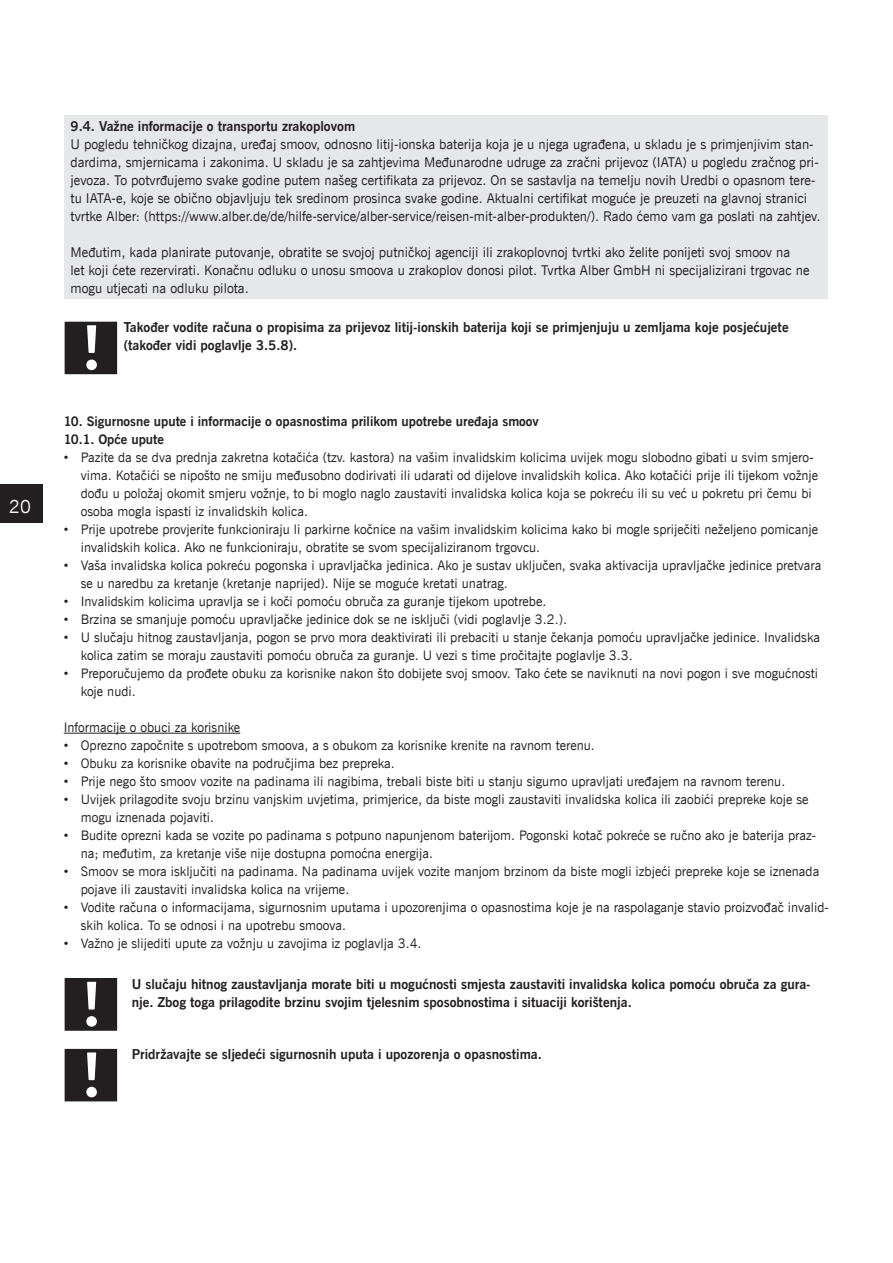
<style>
.page{position:relative;width:893px;height:1263px;background:#fff}
.page>*{position:absolute;margin:0;border:0;box-sizing:border-box;transform-origin:0 0}
.t1{font:18px "News Gothic BT";color:#fff}
.t2{font:13.5px/18px "News Gothic BT";color:#231f20}
.t3{font:13.5px/18px "News Gothic Bd BT";color:#231f20}
.t4{font:13.2px/18px "News Gothic BT";color:#231f20}
.t5{font:13.2px/18px "News Gothic Bd BT";color:#231f20}
.s1{font-family:"Arial"}
</style>
<div class="page">
<div style="left:0;top:485px;width:43px;height:38px;background:#231f20"></div>
<hr style="left:64px;top:733px;width:176px;height:1px;background:#231f20">
<div style="left:65px;top:116px;width:763px;height:183px;background:#e6e7e9"></div>
<div style="left:65px;top:322px;width:51px;height:51px;background:#231f20"></div>
<div style="left:65px;top:322px;width:52px;height:52px;border:2px solid #231f20"></div>
<svg style="left:86px;top:325px;width:11px;height:45px"></svg>
<div style="left:65px;top:979px;width:51px;height:51px;background:#231f20"></div>
<div style="left:65px;top:978px;width:52px;height:53px;border:2px solid #231f20"></div>
<svg style="left:86px;top:982px;width:11px;height:45px"></svg>
<div style="left:65px;top:1050px;width:51px;height:51px;background:#231f20"></div>
<div style="left:65px;top:1049px;width:52px;height:52px;border:2px solid #231f20"></div>
<svg style="left:86px;top:1052px;width:11px;height:45px"></svg>
<h1 class="t1" style="left:9px;top:495px;width:23px">20</h1>
<p class="t3" style="left:71px;top:118px;width:286px">9.4. Važne informacije o transportu zrakoplovom</p>
<p class="t2" style="left:71px;top:136px;width:751px">U pogledu tehničkog dizajna, uređaj smoov, odnosno litij-ionska baterija koja je u njega ugrađena, u skladu je s primjenjivim stan&shy;dardima, smjernicama i zakonima. U skladu je sa zahtjevima Međunarodne udruge za zračni prijevoz (IATA) u pogledu zračnog pri&shy;jevoza. To potvrđujemo svake godine putem našeg certifikata za prijevoz. On se sastavlja na temelju novih Uredbi o opasnom tere&shy;tu IATA-e, koje se obično objavljuju tek sredinom prosinca svake godine. Aktualni certifikat moguće je preuzeti na glavnoj stranici tvrtke Alber: (https://www.alber.de/de/hilfe-service/alber-service/reisen-mit-alber-produkten/). Rado ćemo vam ga poslati na zahtjev.</p>
<p class="t2" style="left:71px;top:244px;width:740px">Međutim, kada planirate putovanje, obratite se svojoj putničkoj agenciji ili zrakoplovnoj tvrtki ako želite ponijeti svoj smoov na<br>let koji ćete rezervirati. Konačnu odluku o unosu smoova u zrakoplov donosi pilot. Tvrtka Alber GmbH ni specijalizirani trgovac ne mogu utjecati na odluku pilota.</p>
<p class="t3" style="left:124px;top:319px;width:666px">Također vodite računa o propisima za prijevoz litij-ionskih baterija koji se primjenjuju u zemljama koje posjećujete (također vidi poglavlje 3.5.8).</p>
<p class="t5" style="left:64px;top:413px;width:477px">10. Sigurnosne upute i informacije o opasnostima prilikom upotrebe uređaja smoov<br>10.1. Opće upute</p>
<p class="t4" style="left:81px;top:449px;width:739px;text-indent:-17px"><span class="s1">•</span> Pazite da se dva prednja zakretna kotačića (tzv. kastora) na vašim invalidskim kolicima uvijek mogu slobodno gibati u svim smjero&shy;vima. Kotačići se nipošto ne smiju međusobno dodirivati ili udarati od dijelove invalidskih kolica. Ako kotačići prije ili tijekom vožnje dođu u položaj okomit smjeru vožnje, to bi moglo naglo zaustaviti invalidska kolica koja se pokreću ili su već u pokretu pri čemu bi osoba mogla ispasti iz invalidskih kolica.</p>
<p class="t4" style="left:81px;top:521px;width:739px;text-indent:-17px"><span class="s1">•</span> Prije upotrebe provjerite funkcioniraju li parkirne kočnice na vašim invalidskim kolicima kako bi mogle spriječiti neželjeno pomicanje invalidskih kolica. Ako ne funkcioniraju, obratite se svom specijaliziranom trgovcu.</p>
<p class="t4" style="left:81px;top:557px;width:742px;text-indent:-17px"><span class="s1">•</span> Vaša invalidska kolica pokreću pogonska i upravljačka jedinica. Ako je sustav uključen, svaka aktivacija upravljačke jedinice pretvara se u naredbu za kretanje (kretanje naprijed). Nije se moguće kretati unatrag.</p>
<p class="t4" style="left:64px;top:593px;width:484px"><span class="s1">•</span> Invalidskim kolicima upravlja se i koči pomoću obruča za guranje tijekom upotrebe.</p>
<p class="t4" style="left:64px;top:611px;width:505px"><span class="s1">•</span> Brzina se smanjuje pomoću upravljačke jedinice dok se ne isključi (vidi poglavlje 3.2.).</p>
<p class="t4" style="left:81px;top:629px;width:741px;text-indent:-17px"><span class="s1">•</span> U slučaju hitnog zaustavljanja, pogon se prvo mora deaktivirati ili prebaciti u stanje čekanja pomoću upravljačke jedinice. Invalidska kolica zatim se moraju zaustaviti pomoću obruča za guranje. U vezi s time pročitajte poglavlje 3.3.</p>
<p class="t4" style="left:81px;top:665px;width:739px;text-indent:-17px"><span class="s1">•</span> Preporučujemo da prođete obuku za korisnike nakon što dobijete svoj smoov. Tako ćete se naviknuti na novi pogon i sve mogućnosti koje nudi.</p>
<p class="t4" style="left:64px;top:719px;width:178px">Informacije o obuci za korisnike</p>
<p class="t4" style="left:64px;top:737px;width:533px"><span class="s1">•</span> Oprezno započnite s upotrebom smoova, a s obukom za korisnike krenite na ravnom terenu.</p>
<p class="t4" style="left:64px;top:755px;width:333px"><span class="s1">•</span> Obuku za korisnike obavite na područjima bez prepreka.</p>
<p class="t4" style="left:64px;top:773px;width:723px"><span class="s1">•</span> Prije nego što smoov vozite na padinama ili nagibima, trebali biste biti u stanju sigurno upravljati uređajem na ravnom terenu.</p>
<p class="t4" style="left:81px;top:791px;width:729px;text-indent:-17px"><span class="s1">•</span> Uvijek prilagodite svoju brzinu vanjskim uvjetima, primjerice, da biste mogli zaustaviti invalidska kolica ili zaobići prepreke koje se mogu iznenada pojaviti.</p>
<p class="t4" style="left:81px;top:827px;width:737px;text-indent:-17px"><span class="s1">•</span> Budite oprezni kada se vozite po padinama s potpuno napunjenom baterijom. Pogonski kotač pokreće se ručno ako je baterija praz&shy;na; međutim, za kretanje više nije dostupna pomoćna energija.</p>
<p class="t4" style="left:81px;top:863px;width:740px;text-indent:-17px"><span class="s1">•</span> Smoov se mora isključiti na padinama. Na padinama uvijek vozite manjom brzinom da biste mogli izbjeći prepreke koje se iznenada pojave ili zaustaviti invalidska kolica na vrijeme.</p>
<p class="t4" style="left:81px;top:899px;width:750px;text-indent:-17px"><span class="s1">•</span> Vodite računa o informacijama, sigurnosnim uputama i upozorenjima o opasnostima koje je na raspolaganje stavio proizvođač invalid&shy;skih kolica. To se odnosi i na upotrebu smoova.</p>
<p class="t4" style="left:64px;top:935px;width:359px"><span class="s1">•</span> Važno je slijediti upute za vožnju u zavojima iz poglavlja 3.4.</p>
<p class="t3" style="left:132px;top:975px;width:680px">U slučaju hitnog zaustavljanja morate biti u mogućnosti smjesta zaustaviti invalidska kolica pomoću obruča za gura&shy;nje. Zbog toga prilagodite brzinu svojim tjelesnim sposobnostima i situaciji korištenja.</p>
<p class="t3" style="left:132px;top:1046px;width:412px">Pridržavajte se sljedeći sigurnosnih uputa i upozorenja o opasnostima.</p>
</div>
